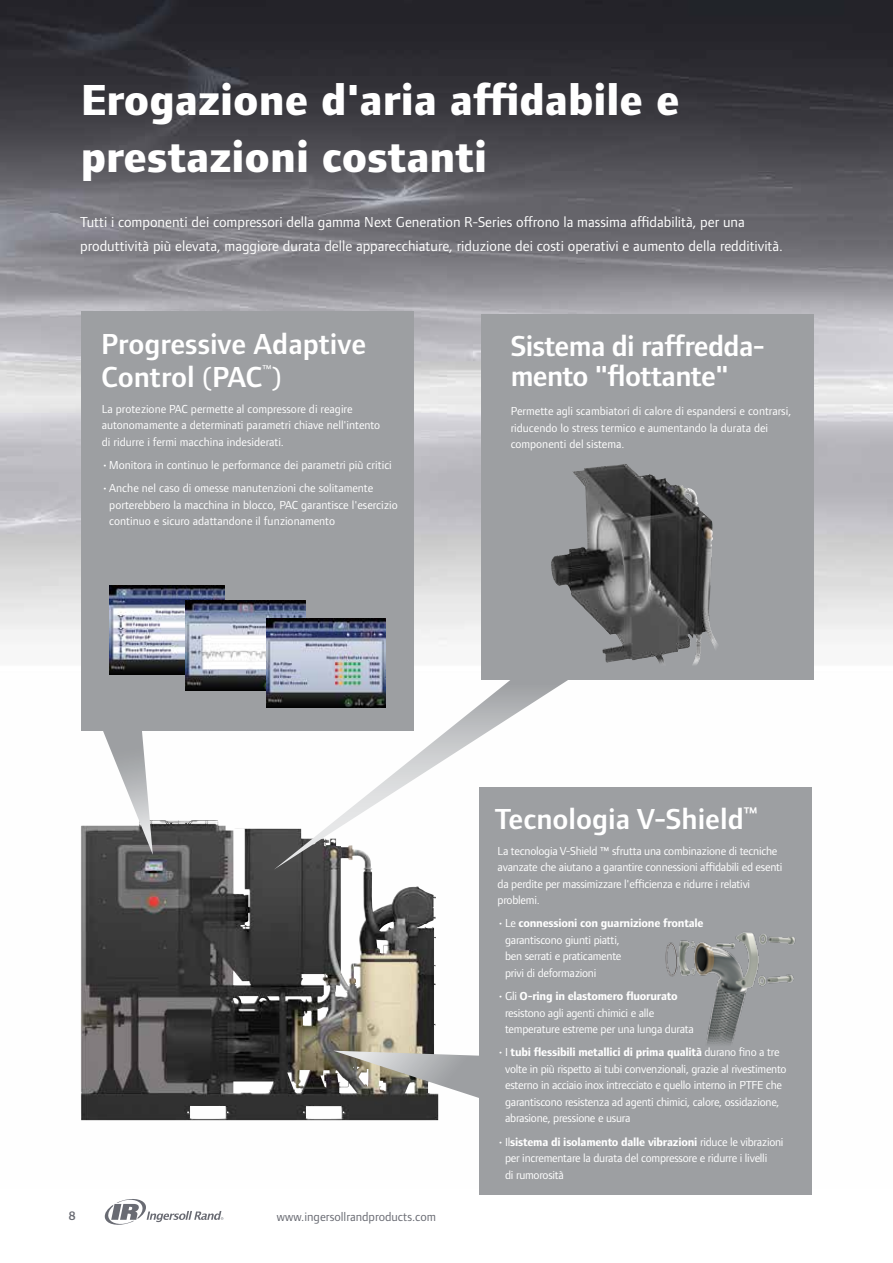
<style>
.page{position:relative;width:893px;height:1263px;background:#fff}
.page>*{position:absolute;margin:0;border:0;box-sizing:border-box;transform-origin:0 0}
.t1{font:800 45px/57px "Foundry Form Sans";color:#fff}
.t2{font:600 30px/33px "Foundry Form Sans";color:#fff}
.t3{font:600 30px/30px "Foundry Form Sans";letter-spacing:-.02em;color:#fff}
.t4{font:15px/24px "Foundry Form Sans";color:#fff}
.t5{font:12.75px "Foundry Form Sans";color:#696b73}
.t6{font:600 12.75px "Foundry Form Sans";color:#696b73}
.t7{font:12px/16.5px "Foundry Form Sans";letter-spacing:-.02em;color:#fff}
.t8{font:12px/16.5px "Foundry Form Sans";color:#fff}
.s1{font-weight:400}
.s2{font-weight:700}
</style>
<div class="page">
<svg style="left:104px;top:1199px;width:119px;height:26px"></svg>
<img style="left:0;top:0;width:893px;height:1121px">
<img style="left:81px;top:820px;width:357px;height:300px">
<svg style="left:333px;top:1051px;width:146px;height:47px;background:#9f9f9b"></svg>
<svg style="left:274px;top:680px;width:294px;height:190px"></svg>
<div style="left:481px;top:314px;width:332px;height:366px;background:#9d9fa2"></div>
<img style="left:551px;top:464px;width:167px;height:201px">
<svg style="left:101px;top:731px;width:52px;height:124px"></svg>
<div style="left:479px;top:787px;width:333px;height:408px;background:#9d9fa2"></div>
<img style="left:665px;top:932px;width:131px;height:112px">
<div style="left:81px;top:312px;width:333px;height:419px;background:#9d9fa2"></div>
<img style="left:109px;top:585px;width:116px;height:90px">
<img style="left:186px;top:600px;width:119px;height:90px">
<img style="left:266px;top:618px;width:120px;height:90px">
<h1 class="t1" style="left:81px;top:72px;width:600px">Erogazione d'aria affidabile e prestazioni costanti</h1>
<p class="t4" style="left:80px;top:210px;width:704px">Tutti i componenti dei compressori della gamma Next Generation R-Series offrono la massima affidabilità, per una produttività più elevata, maggiore durata delle apparecchiature, riduzione dei costi operativi e aumento della redditività.</p>
<h2 class="t2" style="left:101px;top:327px;width:267px">Progressive Adaptive<br>Control <span class="s1">(</span>PAC <span class="s1">)</span></h2>
<p class="t7" style="left:262px;top:361px;width:11px">™</p>
<p class="t8" style="left:102px;top:401px;width:280px">La protezione PAC permette al compressore di reagire autonomamente a determinati parametri chiave nell'intento di ridurre i fermi macchina indesiderati.</p>
<p class="t8" style="left:102px;top:457px;width:292px">•Monitora in continuo le performance dei parametri più critici</p>
<p class="t8" style="left:109px;top:480px;width:290px;text-indent:-8px">•Anche nel caso di omesse manutenzioni che solitamente porterebbero la macchina in blocco, PAC garantisce l'esercizio continuo e sicuro adattandone il funzionamento</p>
<h2 class="t3" style="left:511px;top:331px;width:256px">Sistema di raffredda&shy;mento "flottante"</h2>
<p class="t8" style="left:511px;top:403px;width:282px">Permette agli scambiatori di calore di espandersi e contrarsi, riducendo lo stress termico e aumentando la durata dei componenti del sistema.</p>
<p class="t6" style="left:69px;top:1209px;width:9px">8</p>
<p class="t5" style="left:277px;top:1209px;width:161px">www.ingersollrandproducts.com</p>
<h2 class="t2" style="left:495px;top:803px;width:264px">Tecnologia V-Shield<sup>™</sup></h2>
<p class="t7" style="left:498px;top:842px;width:286px">La tecnologia V-Shield ™ sfrutta una combinazione di tecniche avanzate che aiutano a garantire connessioni affidabili ed esenti da perdite per massimizzare l'efficienza e ridurre i relativi problemi.</p>
<p class="t7" style="left:505px;top:915px;width:200px;text-indent:-7px">•Le <span class="s2">connessioni con guarnizione frontale </span>garantiscono giunti piatti,<br>ben serrati e praticamente<br>privi di deformazioni</p>
<p class="t7" style="left:505px;top:988px;width:190px;text-indent:-8px">•Gli <span class="s2">O-ring in elastomero fluorurato </span>resistono agli agenti chimici e alle temperature estreme per una lunga durata</p>
<p class="t7" style="left:505px;top:1044px;width:283px;text-indent:-8px">•I <span class="s2">tubi flessibili metallici di prima qualità</span> durano fino a tre volte in più rispetto ai tubi convenzionali, grazie al rivestimento esterno in acciaio inox intrecciato e quello interno in PTFE che garantiscono resistenza ad agenti chimici, calore, ossidazione, abrasione, pressione e usura</p>
<p class="t7" style="left:505px;top:1133px;width:280px;text-indent:-8px">•Il<span class="s2">sistema di isolamento dalle vibrazioni</span> riduce le vibrazioni per incrementare la durata del compressore e ridurre i livelli<br>di rumorosità</p>
</div>
